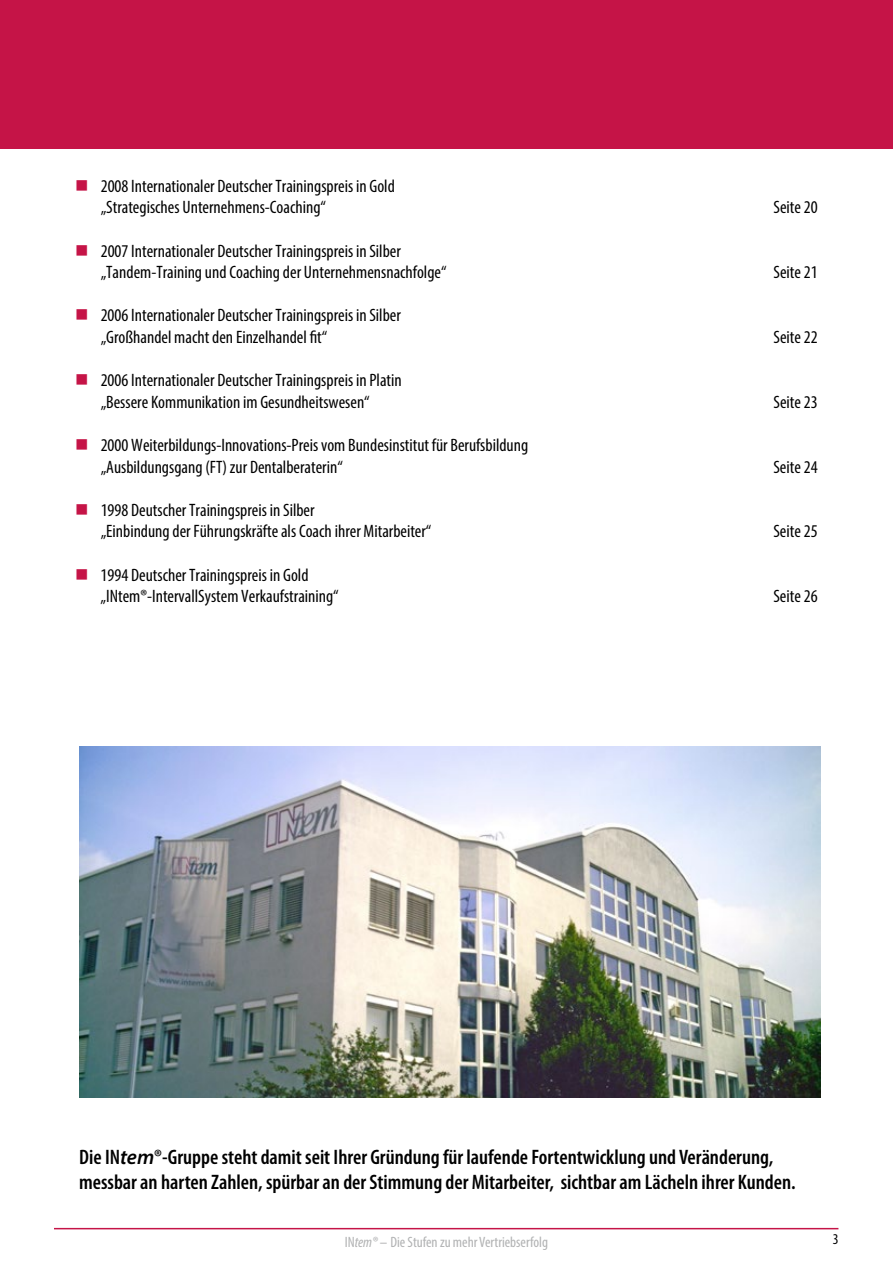
<style>
.page{position:relative;width:893px;height:1263px;background:#fff}
.page>*{position:absolute;margin:0;border:0;box-sizing:border-box;transform-origin:0 0}
.t1{font:600 condensed 21px/25.2px "Myriad Pro";color:#000}
.t2{font:condensed 18px/21.6px "Myriad Pro";color:#000}
.t3{font:condensed 15px "Myriad Pro";color:#b1b2b3}
.t4{font:condensed 15px "Myriad Pro";color:#000}
.s1{font-style:italic;font-stretch:normal}
.s2{font-style:italic}
.s3{font-stretch:normal}
</style>
<div class="page">
<div style="left:0;top:0;width:893px;height:148px;background:#c51447"></div>
<hr style="left:54px;top:1228px;width:784px;height:1px;background:#c51447">
<img style="left:79px;top:746px;width:742px;height:351px">
<p class="t2" style="left:101px;top:175px;width:296px">2008 Internationaler Deutscher Trainingspreis in Gold „Strategisches Unternehmens-Coaching“</p>
<p class="t2" style="left:101px;top:240px;width:347px">2007 Internationaler Deutscher Trainingspreis in Silber „Tandem-Training und Coaching der Unternehmensnachfolge“</p>
<p class="t2" style="left:101px;top:304px;width:302px">2006 Internationaler Deutscher Trainingspreis in Silber „Großhandel macht den Einzelhandel fit“</p>
<p class="t2" style="left:101px;top:369px;width:303px">2006 Internationaler Deutscher Trainingspreis in Platin „Bessere Kommunikation im Gesundheitswesen“</p>
<p class="t2" style="left:101px;top:434px;width:429px">2000 Weiterbildungs-Innovations-Preis vom Bundesinstitut für Berufsbildung „Ausbildungsgang (FT) zur Dentalberaterin“</p>
<p class="t2" style="left:101px;top:499px;width:332px">1998 Deutscher Trainingspreis in Silber<br>„Einbindung der Führungskräfte als Coach ihrer Mitarbeiter“</p>
<p class="t2" style="left:101px;top:564px;width:240px">1994 Deutscher Trainingspreis in Gold „INtem®-IntervallSystem Verkaufstraining“</p>
<p class="t2" style="left:773px;top:196px;width:46px">Seite 20</p>
<p class="t2" style="left:773px;top:261px;width:46px">Seite 21</p>
<p class="t2" style="left:773px;top:326px;width:46px">Seite 22</p>
<p class="t2" style="left:773px;top:391px;width:46px">Seite 23</p>
<p class="t2" style="left:773px;top:456px;width:46px">Seite 24</p>
<p class="t2" style="left:773px;top:520px;width:46px">Seite 25</p>
<p class="t2" style="left:773px;top:585px;width:46px">Seite 26</p>
<p class="t1" style="left:79px;top:1144px;width:718px">Die IN<span class="s1">tem</span>®-Gruppe steht damit seit Ihrer Gründung für laufende Fortentwicklung und Veränderung, messbar an harten Zahlen, spürbar an der Stimmung der Mitarbeiter, sichtbar am Lächeln ihrer Kunden.</p>
<p class="t3" style="left:345px;top:1232px;width:205px">IN<span class="s2">tem®</span> <span class="s3">–</span> Die Stufen zu mehr Vertriebserfolg</p>
<p class="t4" style="left:833px;top:1230px;width:7px">3</p>
</div>
